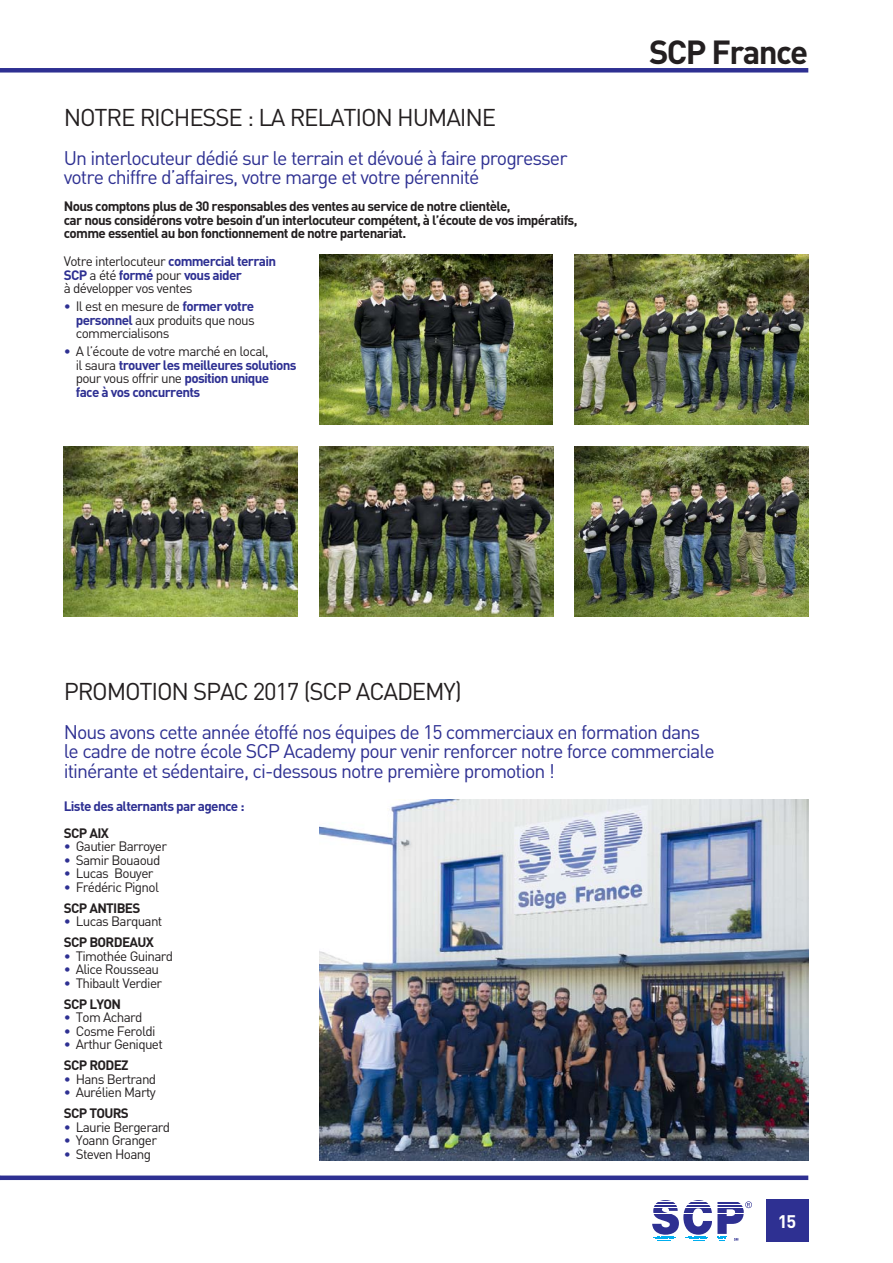
<style>
.page{position:relative;width:893px;height:1263px;background:#fff}
.page>*{position:absolute;margin:0;border:0;box-sizing:border-box;transform-origin:0 0}
.t1{font:700 33px "DIN";letter-spacing:-.05em;color:#231f20}
.t2{font:24px "DIN";letter-spacing:-.05em;color:#231f20}
.t3{font:19.5px/19.5px "DIN";letter-spacing:-.05em;color:#2e3092}
.t4{font:700 18px "DIN";color:#fff}
.t5{font:13.5px/21px "DIN";letter-spacing:-.05em;color:#231f20}
.t6{font:700 13.5px/13.5px "DIN";letter-spacing:-.05em;color:#231f20}
.t7{font:700 13.5px/13.5px "DIN";letter-spacing:-.05em;color:#2e3092}
.s1{font-weight:700;color:#2e3092}
.s2{color:#2e3092}
.s3{font-weight:400}
.s4{font-weight:400;color:#231f20}
.s5{font-weight:700}
</style>
<div class="page">
<div style="left:0;top:68px;width:808px;height:5px;background:#2e3092"></div>
<div style="left:765px;top:1199px;width:43px;height:43px;background:#2e3092"></div>
<hr style="left:656px;top:1220px;width:23px;height:2px;background:#2e3092">
<hr style="left:652px;top:1223px;width:27px;height:3px;background:#2e3092">
<hr style="left:652px;top:1227px;width:27px;height:3px;background:#2e3092">
<svg style="left:655px;top:1231px;width:21px;height:4px"></svg>
<hr style="left:683px;top:1220px;width:29px;height:2px;background:#2e3092">
<hr style="left:683px;top:1223px;width:29px;height:3px;background:#2e3092">
<hr style="left:683px;top:1227px;width:28px;height:3px;background:#2e3092">
<svg style="left:688px;top:1231px;width:20px;height:4px"></svg>
<hr style="left:717px;top:1220px;width:25px;height:2px;background:#2e3092">
<hr style="left:717px;top:1223px;width:22px;height:3px;background:#2e3092">
<svg style="left:653px;top:1236px;width:22px;height:5px"></svg>
<svg style="left:685px;top:1236px;width:23px;height:5px"></svg>
<svg style="left:717px;top:1227px;width:10px;height:14px"></svg>
<svg style="left:734px;top:1238px;width:4px;height:3px"></svg>
<svg style="left:653px;top:1200px;width:99px;height:19px"></svg>
<hr style="left:0;top:1176px;width:808px;height:4px;background:#2e3092">
<img style="left:319px;top:254px;width:233px;height:170px">
<img style="left:319px;top:799px;width:489px;height:362px">
<img style="left:319px;top:446px;width:234px;height:171px">
<img style="left:64px;top:446px;width:234px;height:171px">
<img style="left:574px;top:254px;width:234px;height:170px">
<img style="left:574px;top:446px;width:234px;height:171px">
<h2 class="t2" style="left:64px;top:109px;width:434px">NOTRE RICHESSE : LA RELATION HUMAINE</h2>
<h3 class="t3" style="left:64px;top:150px;width:505px">Un interlocuteur dédié sur le terrain et dévoué à faire progresser votre chiffre d’affaires, votre marge et votre pérennité</h3>
<p class="t6" style="left:64px;top:201px;width:515px">Nous comptons plus de 30 responsables des ventes au service de notre clientèle,<br>car nous considérons votre besoin d’un interlocuteur compétent, à l’écoute de vos impératifs, comme essentiel au bon fonctionnement de notre partenariat.</p>
<p class="t5" style="left:64px;top:256px;width:214px;line-height:13.5px">Votre interlocuteur <span class="s1">commercial terrain<br>SCP</span> a été <span class="s1">formé</span> pour <span class="s1">vous aider<br></span>à développer vos ventes</p>
<p class="t5" style="left:76px;top:301px;width:180px;line-height:13.5px;text-align:justify;text-indent:-12px"><span class="s2">•</span> Il est en mesure de <span class="s1">former votre personnel</span> aux produits que nous commercialisons</p>
<p class="t7" style="left:76px;top:346px;width:222px;text-indent:-12px"><span class="s3">•</span> <span class="s4">A l’écoute de votre marché en local,<br>il saura</span> trouver les meilleures solutions <span class="s4">pour vous offrir une</span> position unique<br>face à vos concurrents</p>
<h1 class="t1" style="left:649px;top:40px;width:161px">SCP France</h1>
<h2 class="t2" style="left:64px;top:683px;width:399px">PROMOTION SPAC 2017 (SCP ACADEMY)</h2>
<h3 class="t3" style="left:64px;top:724px;width:652px">Nous avons cette année étoffé nos équipes de 15 commerciaux en formation dans le cadre de notre école SCP Academy pour venir renforcer notre force commerciale itinérante et sédentaire, ci-dessous notre première promotion !</h3>
<p class="t7" style="left:64px;top:801px;width:182px">Liste des alternants par agence :</p>
<p class="t6" style="left:64px;top:828px;width:47px">SCP AIX</p>
<p class="t5" style="left:64px;top:837px;width:105px"><span class="s2">•</span> Gautier Barroyer</p>
<p class="t5" style="left:64px;top:851px;width:98px"><span class="s2">•</span> Samir Bouaoud</p>
<p class="t5" style="left:64px;top:864px;width:91px"><span class="s2">•</span> Lucas Bouyer</p>
<p class="t5" style="left:64px;top:878px;width:97px"><span class="s2">•</span> Frédéric Pignol<br><span class="s5">SCP ANTIBES</span></p>
<p class="t5" style="left:64px;top:912px;width:100px"><span class="s2">•</span> Lucas Barquant<br><span class="s5">SCP BORDEAUX</span></p>
<p class="t5" style="left:64px;top:947px;width:111px"><span class="s2">•</span> Timothée Guinard</p>
<p class="t5" style="left:64px;top:960px;width:97px"><span class="s2">•</span> Alice Rousseau</p>
<p class="t5" style="left:64px;top:974px;width:100px"><span class="s2">•</span> Thibault Verdier<br><span class="s5">SCP LYON</span></p>
<p class="t5" style="left:64px;top:1008px;width:80px"><span class="s2">•</span> Tom Achard</p>
<p class="t5" style="left:64px;top:1022px;width:93px"><span class="s2">•</span> Cosme Feroldi</p>
<p class="t5" style="left:64px;top:1035px;width:101px"><span class="s2">•</span> Arthur Geniquet<br><span class="s5">SCP RODEZ</span></p>
<p class="t5" style="left:64px;top:1070px;width:94px"><span class="s2">•</span> Hans Bertrand</p>
<p class="t5" style="left:64px;top:1083px;width:94px"><span class="s2">•</span> Aurélien Marty<br><span class="s5">SCP TOURS</span></p>
<p class="t5" style="left:64px;top:1118px;width:108px"><span class="s2">•</span> Laurie Bergerard</p>
<p class="t5" style="left:64px;top:1131px;width:95px"><span class="s2">•</span> Yoann Granger</p>
<p class="t5" style="left:64px;top:1145px;width:89px"><span class="s2">•</span> Steven Hoang</p>
<h3 class="t4" style="left:777px;top:1215px;width:20px">15</h3>
</div>
